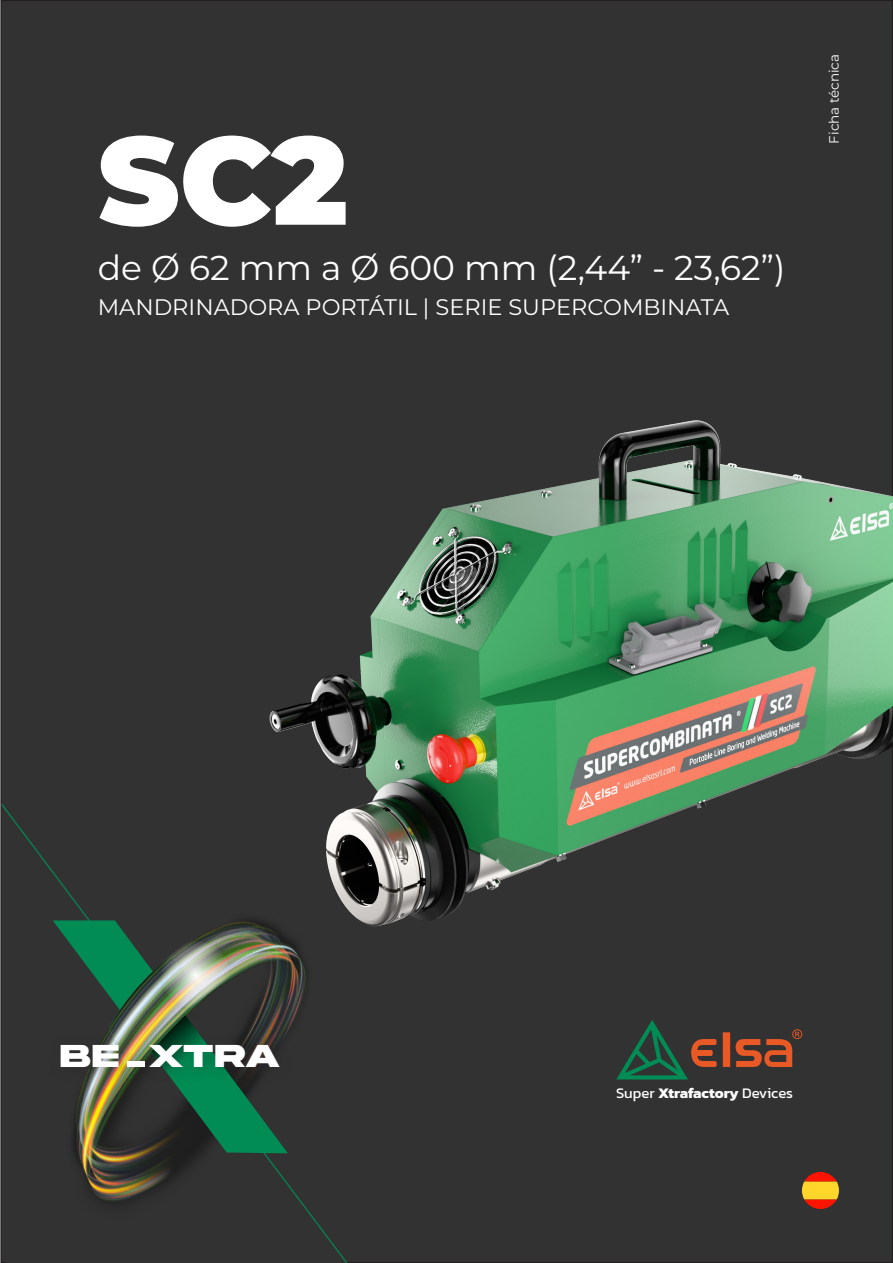
<style>
.page{position:relative;width:893px;height:1263px;background:#fff}
.page>*{position:absolute;margin:0;border:0;box-sizing:border-box;transform-origin:0 0}
.t1{font:900 124.5px "Montserrat";color:#fff}
.t2{font:34.5px "Montserrat";color:#fff}
.t3{font:700 33.6px "Akira Expanded Super";letter-spacing:.025em;color:#fff}
.t4{font:22.5px "Montserrat";color:#fff}
.t5{font:14.85px "Kanit";color:#fff}
.t6{font:13.5px "Montserrat";color:#fff}
.s1{font-weight:700}
</style>
<div class="page">
<div style="left:1px;top:1px;width:891px;height:1261px;background:#333233"></div>
<div style="left:723px;top:1032px;width:7px;height:35px;background:#e85926"></div>
<svg style="left:616px;top:1020px;width:101px;height:59px"></svg>
<svg style="left:736px;top:1029px;width:66px;height:38px"></svg>
<img style="left:0;top:837px;width:371px;height:426px">
<img style="left:53px;top:879px;width:236px;height:314px">
<svg style="left:109px;top:1000px;width:111px;height:91px"></svg>
<img style="left:109px;top:955px;width:96px;height:78px">
<img style="left:160px;top:940px;width:71px;height:69px;border-radius:50%">
<div style="left:49px;top:1033px;width:246px;height:51px;background:#231f20;opacity:.3"></div>
<div style="left:116px;top:1049px;width:45px;height:35px;background:#231f20;opacity:.3"></div>
<div style="left:127px;top:1061px;width:18px;height:6px;background:#fff"></div>
<svg style="left:802px;top:1172px;width:37px;height:37px"></svg>
<img style="left:202px;top:375px;width:691px;height:554px">
<p class="t1" style="left:98px;top:87px;width:252px">SC2</p>
<p class="t2" style="left:98px;top:244px;width:689px">de Ø 62 mm a Ø 600 mm (2,44” - 23,62”)</p>
<p class="t4" style="left:98px;top:291px;width:633px">MANDRINADORA PORTÁTIL | SERIE SUPERCOMBINATA</p>
<p class="t6" style="left:825px;top:143px;width:91px;rotate:-90deg">Ficha técnica</p>
<p class="t3" style="left:61px;top:1040px;width:221px">BE XTRA</p>
<p class="t5" style="left:616px;top:1082px;width:179px">Super <span class="s1">Xtrafactory</span> Devices</p>
</div>
